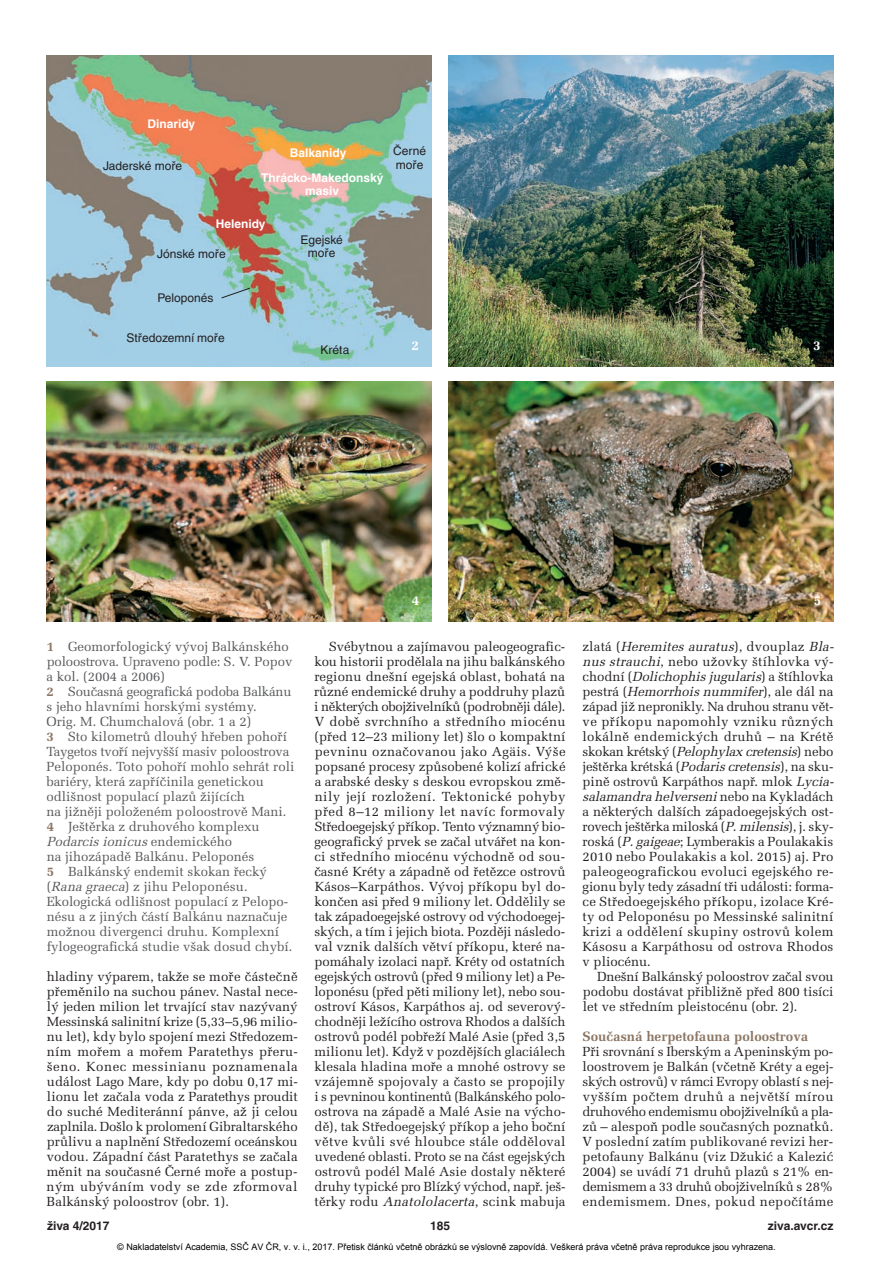
<style>
.page{position:relative;width:893px;height:1263px;background:#fff}
.page>*{position:absolute;margin:0;border:0;box-sizing:border-box;transform-origin:0 0}
.t1{font:700 13.5px "Melior CE";color:#8b7664}
.t2{font:700 13.5px "Melior CE";color:#fff}
.t3{font:13.2px/15px "Melior CE";letter-spacing:.01em;color:#231f20;text-align:justify}
.t4{font:13.2px/15px "Melior CE";color:#57585a}
.t5{font:12px/13.5px "Helvetica CE";color:#231f20}
.t6{font:700 12px/13.5px "Helvetica CE";color:#fff;text-align:center}
.t7{font:700 12px "Helvetica CE";color:#231f20}
.t8{font:9px "Arial";color:#000}
.s1{font-weight:700;color:#8b7664}
.s2{font-style:italic}
</style>
<div class="page">
<img style="left:449px;top:55px;width:384px;height:311px">
<img style="left:47px;top:55px;width:385px;height:311px">
<img style="left:449px;top:381px;width:384px;height:240px">
<img style="left:47px;top:381px;width:385px;height:240px">
<svg style="left:221px;top:287px;width:30px;height:12px"></svg>
<p class="t6" style="left:147px;top:119px;width:49px">Dinaridy</p>
<p class="t5" style="left:103px;top:160px;width:81px">Jaderské moře</p>
<p class="t6" style="left:290px;top:148px;width:58px">Balkanidy</p>
<p class="t6" style="left:261px;top:172px;width:124px">Thrácko-Makedonský masiv</p>
<p class="t6" style="left:216px;top:218px;width:51px">Helenidy</p>
<p class="t5" style="left:300px;top:234px;width:44px">Egejské</p>
<p class="t5" style="left:157px;top:248px;width:70px">Jónské moře</p>
<p class="t5" style="left:308px;top:248px;width:29px">moře</p>
<p class="t5" style="left:393px;top:146px;width:34px">Černé moře</p>
<p class="t5" style="left:157px;top:292px;width:58px">Peloponés</p>
<p class="t5" style="left:126px;top:332px;width:100px">Středozemní moře</p>
<p class="t5" style="left:321px;top:344px;width:30px">Kréta</p>
<p class="t2" style="left:411px;top:341px;width:9px">2</p>
<p class="t2" style="left:813px;top:341px;width:9px">3</p>
<p class="t2" style="left:412px;top:596px;width:9px">4</p>
<p class="t2" style="left:814px;top:596px;width:9px">5</p>
<p class="t4" style="left:46px;top:641px;width:250px"><span class="s1">1</span> Geomorfologický vývoj Balkánského poloostrova. Upraveno podle: S. V. Popov a kol. (2004 a 2006)<br><span class="s1">2</span> Současná geografická podoba Balkánu s jeho hlavními horskými systémy.<br>Orig. M. Chumchalová (obr. 1 a 2)<br><span class="s1">3</span> Sto kilometrů dlouhý hřeben pohoří Taygetos tvoří nejvyšší masiv poloostrova Peloponés. Toto pohoří mohlo sehrát roli bariéry, která zapříčinila genetickou odlišnost populací plazů žijících<br>na jižněji položeném poloostrově Mani.<br><span class="s1">4</span> Ještěrka z druhového komplexu <span class="s2">Podarcis ionicus</span> e n d e m i c k é h o<br>na jihozápadě Balkánu. Peloponés<br><span class="s1">5</span> Balkánský endemit skokan řecký (<span class="s2">Rana graeca</span>) z jihu Peloponésu.<br>Ekologická odlišnost populací z Pelopo&shy;nésu a z jiných částí Balkánu naznačuje možnou divergenci druhu. Komplexní fylogeografická studie však dosud chybí.</p>
<p class="t3" style="left:47px;top:971px;width:253px">hladiny výparem, takže se moře částečně přeměnilo na suchou pánev. Nastal nece&shy;lý jeden milion let trvající stav nazývaný Messinská salinitní krize (5,33–5,96 milio - nu let), kdy bylo spojení mezi Středozem - ním mořem a mořem Paratethys přeru - šeno. Konec messinianu poznamenala událost Lago Mare, kdy po dobu 0,17 mi - lionu let začala voda z Paratethys proudit do suché Mediteránní pánve, až ji celou zaplnila. Došlo k prolome ní Gibraltarského průlivu a naplnění Středozemí oceánskou vodou. Západní část Paratethys se začala měnit na současné Černé moře a postup&shy;ným ubýváním vody se zde zformoval Balkánský poloostrov (obr. 1).</p>
<p class="t3" style="left:314px;top:641px;width:253px;text-indent:15px">Svébytnou a zajímavou paleogeografic&shy;kou historii prodělala na jihu balkánského regionu dnešní egejská oblast, bohatá na různé endemické druhy a poddruhy plazů i některých obojživelníků (podrobněji dále).<br>V době svrchního a středního miocénu (před 12–23 miliony let) šlo o kompaktní pevninu označovanou jako Agäis. Výše popsané procesy způsobené kolizí africké a arabské desky s deskou evropskou změ&shy;nily její rozložení. Tektonické pohyby před 8–12 miliony let navíc formovaly Středoegejský příkop. Tento významný bio&shy;geografický prvek se začal utvářet na kon&shy;ci středního miocénu východně od sou - časné Kréty a západně od řetězce ostrovů Kásos–Karpáthos. Vývoj příkopu byl do - končen asi před 9 miliony let. Oddělily se tak západoegejské ostrovy od východoegej - ských, a tím i jejich biota. Později následo - val vznik dalších větví příkopu, které na - pomáhaly izolaci např. Kréty od ostatních egejských ostrovů (před 9 miliony let) a Pe - loponésu (před pěti miliony let), nebo sou&shy;ostroví Kásos, Karpáthos aj. od severový&shy;chodněji ležícího ostrova Rhodos a dalších ostrovů podél pobřeží Malé Asie (před 3,5 milionu let). Když v pozdějších glaciálech klesala hladina moře a mnohé ostrovy se vzájemně spojovaly a často se propojily i s pevninou kontinentů (Balkánského polo&shy;ostrova na západě a Malé Asie na výcho&shy;dě), tak Středoegejský příkop a jeho boční větve kvůli své hloubce stále odděloval uvedené oblasti. Proto se na část egejských ostrovů podél Malé Asie dostaly některé druhy typické pro Blízký východ, např. ješ&shy;těrky rodu <span class="s2">Anatololacerta</span>, scink mabuja</p>
<p class="t3" style="left:582px;top:641px;width:255px;text-align:left">z l a t á ( <span class="s2">Heremites auratus</span>) , d v o u p l a z <span class="s2">Bla&shy;nus strauchi</span>, nebo užovky štíhlovka vý - c h o d n í ( <span class="s2">Dolichophis jugularis</span>) a š t í h l o v k a p e s t r á ( <span class="s2">Hemorrhois nummifer</span>) , a l e d á l n a západ již nepronikly. Na druhou stranu vět&shy;ve příkopu napomohly vzniku různých lokálně endemických druhů – na Krétě s k o k a n kr é t s k ý ( <span class="s2">Pelophylax cretensis</span>) n e b o ještěrka krétská (<span class="s2">Podaris cretensis</span>), na sku&shy;pině ostrovů Karpáthos např. mlok <span class="s2">Lycia&shy;salamandra helverseni</span> n e b o n a K y k l a d á c h a některých dalších západoegejských ost&shy;rovech ještěrka miloská (<span class="s2">P.milensis</span>), j. sky&shy;roská (<span class="s2">P.gaigeae</span>; Lymberakis a Poulakakis 2010 nebo Poulakakis a kol. 2015) aj. Pro paleogeografickou evoluci egejského re - gionu byly tedy zásadní tři události: forma - ce Středoegejského příkopu, izolace Kré&shy;ty od Peloponésu po Messinské salinitní krizi a oddělení skupiny ostrovů kolem Kásosu a Karpáthosu od ostrova Rhodos v pliocénu.</p>
<p class="t3" style="left:583px;top:971px;width:252px;text-indent:14px">Dnešní Balkánský poloostrov začal svou podobu dostávat přibližně před 800 tisíci let ve středním pleistocénu (obr. 2).</p>
<p class="t1" style="left:583px;top:1032px;width:227px">Současná herpetofauna poloostrova</p>
<p class="t3" style="left:582px;top:1046px;width:253px">Při srovnání s Iberským a Apeninským po - loostrovem je Balkán (včetně Kréty a egej&shy;ských ostrovů) v rámci Evropy oblastí s nej&shy;vyšším počtem druhů a největší mírou druhového endemismu obojživelníků a pla&shy;zů – alespoň podle současných poznatků.<br>V poslední zatím publikované revizi her - petofauny Balkánu (viz Džukić a Kalezić 2004) se uvádí 71 druhů plazů s 21% en - demismem a 33 druhů obojživelníků s 28% endemismem. Dnes, pokud nepočítáme</p>
<p class="t7" style="left:47px;top:1221px;width:64px">živa 4/2017</p>
<p class="t7" style="left:430px;top:1221px;width:22px">185</p>
<p class="t7" style="left:768px;top:1221px;width:67px">ziva.avcr.cz</p>
<p class="t8" style="left:117px;top:1241px;width:660px">© Nakladatelství Academia, SSČ AV ČR, v. v. i., 2017. Přetisk článků včetně obrázků se výslovně zapovídá. Veškerá práva včetně práva reprodukce jsou vyhrazena.</p>
</div>
